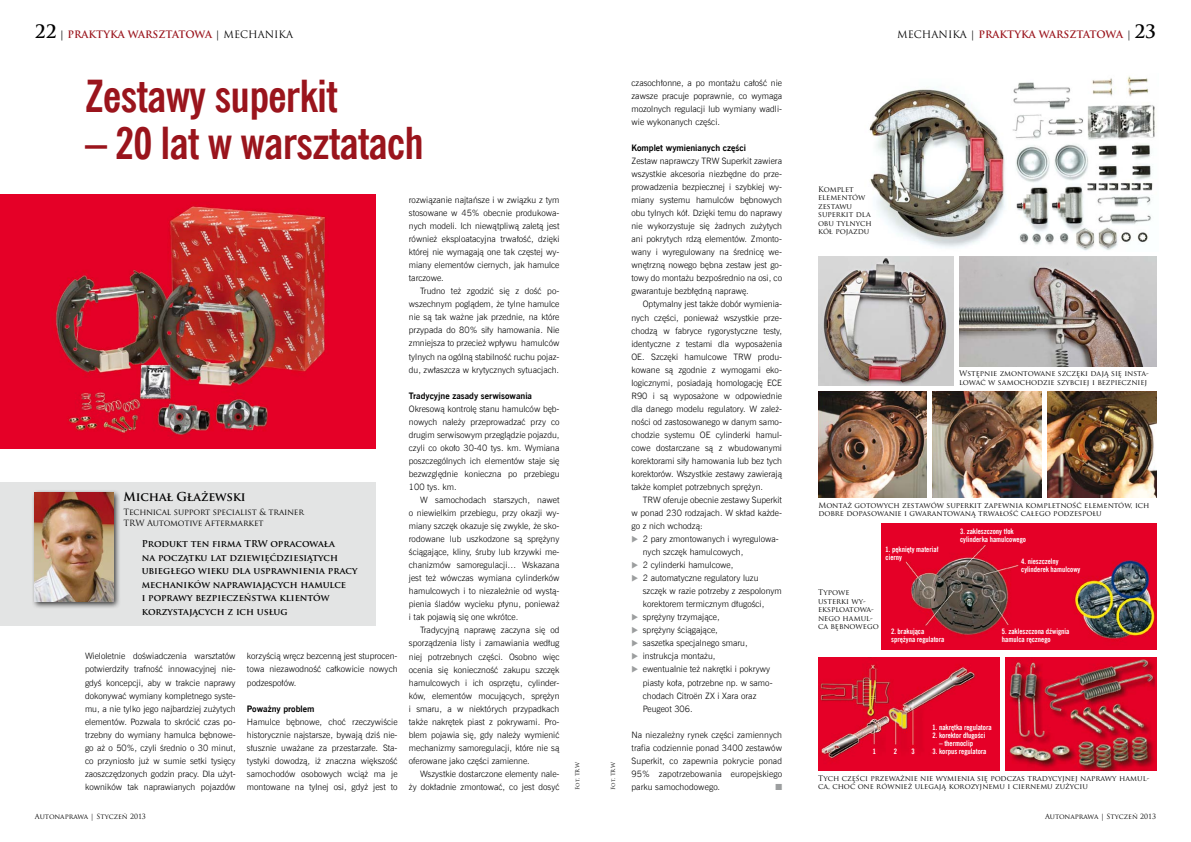
<style>
.page{position:relative;width:1191px;height:842px;background:#fff}
.page>*{position:absolute;margin:0;border:0;box-sizing:border-box;transform-origin:0 0}
.t1{font:700 44px "News Goth Cn EU";letter-spacing:-.015em;color:#9a141c}
.t2{font:700 12px "Trajan Pro";letter-spacing:-.01em;color:#000}
.t3{font:700 10px "Trajan Pro";color:#9a141c}
.t4{font:700 9.2px/13.5px "Trajan Pro";color:#000}
.t5{font:8.8px/13px "News Goth Lt EU";color:#000;text-align:justify}
.t6{font:700 8.8px "News Goth EU";color:#000}
.t7{font:8.8px "Zapf Dingbats ITC";color:#9c9e9f}
.t8{font:8.4px/10.8px "Trajan Pro";letter-spacing:-.015em;color:#000}
.t9{font:7.5px/8.5px "Trajan Pro";color:#000}
.t10{font:700 7.5px/8px "News Goth Cn EU";color:#fff}
.t11{font:7px "Trajan Pro";color:#000}
.t12{font:5.5px "Trajan Pro";color:#000}
.s1{font-size:18px;color:#000}
.s2{color:#000}
.s3{font-weight:400;color:#000}
.s4{color:#9c9e9f}
</style>
<div class="page">
<img style="left:1006px;top:657px;width:150px;height:114px">
<div style="left:0;top:483px;width:376px;height:143px;background:#e3e4e4"></div>
<div style="left:31px;top:489px;width:90px;height:120px;background:#000;opacity:.75"></div>
<img style="left:35px;top:493px;width:78px;height:108px">
<img style="left:818px;top:391px;width:108px;height:106px">
<img style="left:933px;top:391px;width:108px;height:106px">
<img style="left:1047px;top:391px;width:109px;height:106px">
<img style="left:881px;top:523px;width:275px;height:127px">
<img style="left:818px;top:657px;width:181px;height:114px">
<img style="left:0;top:194px;width:376px;height:255px">
<img style="left:818px;top:256px;width:135px;height:129px">
<img style="left:959px;top:256px;width:197px;height:111px">
<img style="left:869px;top:76px;width:286px;height:175px">
<p class="t3" style="left:35px;top:28px;width:260px"><span class="s1">22</span> <span class="s2">|</span> PRAKTYKA WARSZTATOWA <span class="s3">| MECHANIKA</span></p>
<h1 class="t1" style="left:85px;top:69px;width:254px">Zestawy superkit</h1>
<h1 class="t1" style="left:85px;top:116px;width:340px">– 20 lat w warsztatach</h1>
<h2 class="t2" style="left:123px;top:489px;width:124px">Michał Głażewski</h2>
<p class="t8" style="left:123px;top:507px;width:182px">Technical support specialist &amp; trainer<br>TRW Automotive Aftermarket</p>
<p class="t4" style="left:142px;top:537px;width:217px">Produkt ten firma TRW opracowała<br>na początku lat dziewięćdziesiątych ubiegłego wieku dla usprawnienia pracy mechaników naprawiających hamulce<br>i poprawy bezpieczeństwa klientów korzystających z ich usług</p>
<p class="t5" style="left:85px;top:650px;width:152px">Wieloletnie doświadczenia warsztatów potwierdziły trafność innowacyjnej nie&shy;gdyś koncepcji, aby w trakcie naprawy dokonywać wymiany kompletnego syste&shy;mu, a nie tylko jego najbardziej zużytych elementów. Pozwala to skrócić czas po&shy;trzebny do wymiany hamulca bębnowe&shy;go aż o 50%, czyli średnio o 30 minut, co przyniosło już w sumie setki tysięcy zaoszczędzonych godzin pracy. Dla użyt&shy;kowników tak naprawianych pojazdów</p>
<p class="t5" style="left:247px;top:650px;width:152px">korzyścią wręcz bezcenną jest stuprocen&shy;towa niezawodność całkowicie nowych podzespołów.</p>
<p class="t6" style="left:247px;top:703px;width:69px">Poważny problem</p>
<p class="t5" style="left:247px;top:715px;width:152px">Hamulce bębnowe, choć rzeczywiście historycznie najstarsze, bywają dziś nie&shy;słusznie uważane za przestarzałe. Sta&shy;tystyki dowodzą, iż znaczna większość samochodów osobowych wciąż ma je montowane na tylnej osi, gdyż jest to</p>
<p class="t11" style="left:35px;top:812px;width:113px">Autonaprawa | Styczeń 2013</p>
<p class="t5" style="left:409px;top:194px;width:152px">rozwiązanie najtańsze i w związku z tym stosowane w 45% obecnie produkowa&shy;nych modeli. Ich niewątpliwą zaletą jest również eksploatacyjna trwałość, dzięki której nie wymagają one tak częstej wy&shy;miany elementów ciernych, jak hamulce tarczowe.</p>
<p class="t5" style="left:409px;top:285px;width:152px;text-indent:11px">Trudno też zgodzić się z dość po&shy;wszechnym poglądem, że tylne hamulce nie są tak ważne jak przednie, na które przypada do 80% siły hamowania. Nie zmniejsza to przecież wpływu hamulców tylnych na ogólną stabilność ruchu pojaz&shy;du, zwłaszcza w krytycznych sytuacjach.</p>
<p class="t6" style="left:409px;top:390px;width:125px">Tradycyjne zasady serwisowania</p>
<p class="t5" style="left:409px;top:402px;width:152px">Okresową kontrolę stanu hamulców bęb&shy;nowych należy przeprowadzać przy co drugim serwisowym przeglądzie pojazdu, czyli co około 30-40 tys. km. Wymiana poszczególnych ich elementów staje się bezwzględnie konieczna po przebiegu 100 tys. km.</p>
<p class="t5" style="left:409px;top:493px;width:152px;text-indent:11px">W samochodach starszych, nawet o niewielkim przebiegu, przy okazji wy&shy;miany szczęk okazuje się zwykle, że sko&shy;rodowane lub uszkodzone są sprężyny ściągające, kliny, śruby lub krzywki me&shy;chanizmów samoregulacji… Wskazana jest też wówczas wymiana cylinderków hamulcowych i to niezależnie od wystą&shy;pienia śladów wycieku płynu, ponieważ i tak pojawią się one wkrótce.</p>
<p class="t5" style="left:409px;top:624px;width:152px;text-indent:11px">Tradycyjną naprawę zaczyna się od sporządzenia listy i zamawiania według niej potrzebnych części. Osobno więc ocenia się konieczność zakupu szczęk hamulcowych i ich osprzętu, cylinder&shy;ków, elementów mocujących, sprężyn i smaru, a w niektórych przypadkach także nakrętek piast z pokrywami. Pro&shy;blem pojawia się, gdy należy wymienić mechanizmy samoregulacji, które nie są oferowane jako części zamienne.</p>
<p class="t5" style="left:409px;top:767px;width:152px;text-align:right">Wszystkie dostarczone elementy nale-<br>ży dokładnie zmontować, co jest dosyć</p>
<p class="t12" style="left:574px;top:790px;width:29px;rotate:-90deg">Fot. TRW</p>
<p class="t12" style="left:609px;top:790px;width:29px;rotate:-90deg">Fot. TRW</p>
<p class="t5" style="left:631px;top:76px;width:152px">czasochłonne, a po montażu całość nie zawsze pracuje poprawnie, co wymaga mozolnych regulacji lub wymiany wadli&shy;wie wykonanych części.</p>
<p class="t6" style="left:631px;top:142px;width:116px">Komplet wymienianych części</p>
<p class="t5" style="left:631px;top:154px;width:152px">Zestaw naprawczy TRW Superkit zawiera wszystkie akcesoria niezbędne do prze&shy;prowadzenia bezpiecznej i szybkiej wy&shy;miany systemu hamulców bębnowych obu tylnych kół. Dzięki temu do naprawy nie wykorzystuje się żadnych zużytych ani pokrytych rdzą elementów. Zmonto&shy;wany i wyregulowany na średnicę we&shy;wnętrzną nowego bębna zestaw jest go&shy;towy do montażu bezpośrednio na osi, co gwarantuje bezbłędną naprawę.</p>
<p class="t5" style="left:631px;top:298px;width:152px;text-indent:11px">Optymalny jest także dobór wymienia&shy;nych części, ponieważ wszystkie prze&shy;chodzą w fabryce rygorystyczne testy, identyczne z testami dla wyposażenia OE. Szczęki hamulcowe TRW produ&shy;kowane są zgodnie z wymogami eko&shy;logicznymi, posiadają homologację ECE R90 i są wyposażone w odpowiednie dla danego modelu regulatory. W zależ&shy;ności od zastosowanego w danym samo&shy;chodzie systemu OE cylinderki hamul&shy;cowe dostarczane są z wbudowanymi korektorami siły hamowania lub bez tych korektorów. Wszystkie zestawy zawierają także komplet potrzebnych sprężyn.</p>
<p class="t5" style="left:631px;top:494px;width:152px;text-indent:11px">TRW oferuje obecnie zestawy Superkit w ponad 230 rodzajach. W skład każde&shy;go z nich wchodzą:</p>
<p class="t5" style="left:643px;top:532px;width:137px;text-indent:-11px"><span class="s4">◆</span> 2 pary zmontowanych i wyregulowa&shy;nych szczęk hamulcowych,</p>
<p class="t5" style="left:631px;top:559px;width:103px"><span class="s4">◆</span> 2 cylinderki hamulcowe,</p>
<p class="t5" style="left:643px;top:572px;width:140px;text-align:left;text-indent:-11px"><span class="s4">◆</span> 2 automatyczne regulatory luzu szczęk w razie potrzeby z zespolonym korektorem termicznym długości,</p>
<p class="t5" style="left:631px;top:611px;width:90px"><span class="s4">◆</span> sprężyny trzymające,</p>
<p class="t5" style="left:631px;top:624px;width:88px"><span class="s4">◆</span> sprężyny ściągające,</p>
<p class="t5" style="left:631px;top:637px;width:118px"><span class="s4">◆</span> saszetka specjalnego smaru,</p>
<p class="t5" style="left:631px;top:650px;width:85px"><span class="s4">◆</span> instrukcja montażu,</p>
<p class="t5" style="left:643px;top:663px;width:130px;text-align:left;text-indent:-11px"><span class="s4">◆</span> ewentualnie też nakrętki i pokrywy piasty koła, potrzebne np. w samo&shy;chodach Citroën ZX i Xara oraz<br>Peugeot 306.</p>
<p class="t5" style="left:631px;top:728px;width:152px">Na niezależny rynek części zamiennych trafia codziennie ponad 3400 zestawów Superkit, co zapewnia pokrycie ponad 95% zapotrzebowania europejskiego parku samochodowego.</p>
<p class="t7" style="left:775px;top:783px;width:8px">■</p>
<p class="t3" style="left:897px;top:28px;width:260px"><span class="s3">MECHANIKA |</span> PRAKTYKA WARSZTATOWA <span class="s3">|</span> <span class="s1">23</span></p>
<p class="t9" style="left:818px;top:185px;width:55px">Komplet elementów zestawu superkit dla obu tylnych kół pojazdu</p>
<p class="t9" style="left:959px;top:369px;width:192px">Wstępnie zmontowane szczęki dają się insta&shy;lować w samochodzie szybciej i bezpieczniej</p>
<p class="t9" style="left:818px;top:501px;width:332px">Montaż gotowych zestawów superkit zapewnia kompletność elementów, ich dobre dopasowanie i gwarantowaną trwałość całego podzespołu</p>
<p class="t10" style="left:885px;top:545px;width:54px">1. pęknięty materiał cierny</p>
<p class="t10" style="left:960px;top:527px;width:67px">3. zakleszczony tłok cylinderka hamulcowego</p>
<p class="t10" style="left:1021px;top:557px;width:61px">4. nieszczelny cylinderek hamulcowy</p>
<p class="t9" style="left:818px;top:588px;width:62px">Typowe usterki wy&shy;eksploatowa&shy;nego hamul&shy;ca bębnowego</p>
<p class="t10" style="left:891px;top:627px;width:55px">2. brakująca sprężyna regulatora</p>
<p class="t10" style="left:1002px;top:627px;width:69px">5. zakleszczona dźwignia hamulca ręcznego</p>
<p class="t10" style="left:932px;top:723px;width:61px">1. nakrętka regulatora</p>
<p class="t10" style="left:932px;top:731px;width:54px">2. korektor długości</p>
<p class="t10" style="left:939px;top:739px;width:36px">– thermoclip</p>
<p class="t10" style="left:872px;top:747px;width:5px">1</p>
<p class="t10" style="left:893px;top:747px;width:5px">2</p>
<p class="t10" style="left:911px;top:747px;width:5px">3</p>
<p class="t10" style="left:932px;top:747px;width:55px">3. korpus regulatora</p>
<p class="t9" style="left:818px;top:774px;width:333px">Tych części przeważnie nie wymienia się podczas tradycyjnej naprawy hamul&shy;ca, choć one również ulegają korozyjnemu i ciernemu zużyciu</p>
<p class="t11" style="left:1045px;top:812px;width:113px">Autonaprawa | Styczeń 2013</p>
</div>
